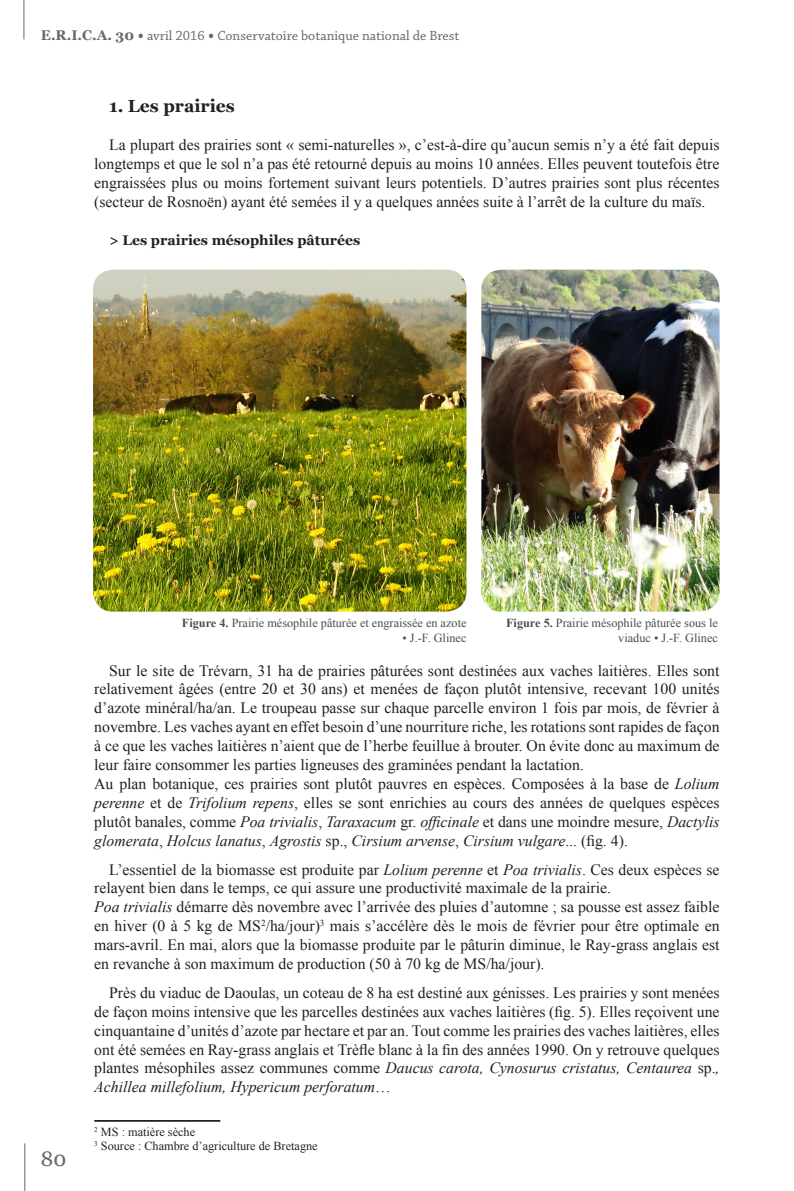
<style>
.page{position:relative;width:794px;height:1191px;background:#fff}
.page>*{position:absolute;margin:0;border:0;box-sizing:border-box;transform-origin:0 0}
.t1{font:21px "Georgia";color:#67676a}
.t2{font:700 17.5px "Georgia";color:#231f20}
.t3{font:15.75px/18.9px "Times New Roman";color:#231f20;text-align:justify}
.t4{font:14px "Chaparral Pro";color:#67676a}
.t5{font:700 14px "Georgia";color:#231f20}
.t6{font:12.25px/14.7px "Times New Roman";color:#4b4c4d;text-align:right}
.t7{font:12.25px/14.7px "Times New Roman";color:#231f20}
.s1{font-family:"Georgia";font-weight:700}
.s2{font-weight:700;font-size:15.92px}
.s3{font-weight:700}
.s4{font-style:italic}
</style>
<div class="page">
<hr style="left:24px;top:1143px;width:1px;height:48px;background:#67676a">
<hr style="left:23px;top:0;width:1px;height:39px;background:#67676a">
<hr style="left:94px;top:1120px;width:126px;height:1px;background:#231f20">
<img style="left:93px;top:270px;width:373px;height:341px">
<img style="left:481px;top:270px;width:238px;height:341px">
<p class="t4" style="left:41px;top:27px;width:420px"><span class="s1">E.R.I.C.A. 30</span> <span class="s2">•</span> avril 2016 <span class="s2">•</span> Conservatoire botanique national de Brest</p>
<p class="t2" style="left:109px;top:95px;width:127px">1. Les prairies</p>
<p class="t3" style="left:94px;top:135px;width:627px;text-indent:15px">La plupart des prairies sont « semi-naturelles », c’est-à-dire qu’aucun semis n’y a été fait depuis longtemps et que le sol n’a pas été retourné depuis au moins 10 années. Elles peuvent toutefois être engraissées plus ou moins fortement suivant leurs potentiels. D’autres prairies sont plus récentes (secteur de Rosnoën) ayant été semées il y a quelques années suite à l’arrêt de la culture du maïs.</p>
<p class="t5" style="left:109px;top:231px;width:253px">&gt; Les prairies mésophiles pâturées</p>
<h1 class="t1" style="left:41px;top:1146px;width:27px">80</h1>
<p class="t6" style="left:182px;top:615px;width:286px"><span class="s3">Figure 4.</span> Prairie mésophile pâturée et engraissée en azote</p>
<p class="t6" style="left:402px;top:630px;width:65px">• J.-F. Glinec</p>
<p class="t6" style="left:506px;top:615px;width:213px"><span class="s3">Figure 5.</span> Prairie mésophile pâturée sous le viaduc • J.-F. Glinec</p>
<p class="t3" style="left:94px;top:660px;width:627px;text-align:left;text-indent:15px">Sur le site de Trévarn, 31 ha de prairies pâturées sont destinées aux vaches laitières. Elles sont relativement âgées (entre 20 et 30 ans) et menées de façon plutôt intensive, recevant 100 unités d’azote minéral/ha/an. Le troupeau passe sur chaque parcelle environ 1 fois par mois, de février à novembre. Les vaches ayant en effet besoin d’une nourriture riche, les rotations sont rapides de façon à ce que les vaches laitières n’aient que de l’herbe feuillue à brouter. On évite donc au maximum de leur faire consommer les parties ligneuses des graminées pendant la lactation.<br>Au plan botanique, ces prairies sont plutôt pauvres en espèces. Composées à la base de <span class="s4">Lolium perenne</span> et de <span class="s4">Trifolium repens</span>, elles se sont enrichies au cours des années de quelques espèces plutôt banales, comme <span class="s4">Poa trivialis</span>, <span class="s4">Taraxacum</span> gr. <span class="s4">officinale</span> et dans une moindre mesure, <span class="s4">Dactylis glomerata</span>, <span class="s4">Holcus lanatus</span>, <span class="s4">Agrostis</span> sp., <span class="s4">Cirsium arvense</span>, <span class="s4">Cirsium vulgare</span>... (fig. 4).</p>
<p class="t3" style="left:94px;top:859px;width:627px;text-align:left;text-indent:15px">L’essentiel de la biomasse est produite par <span class="s4">Lolium perenne</span> et <span class="s4">Poa trivialis</span>. Ces deux espèces se relayent bien dans le temps, ce qui assure une productivité maximale de la prairie.<br><span class="s4">Poa trivialis</span> démarre dès novembre avec l’arrivée des pluies d’automne ; sa pousse est assez faible en hiver (0 à 5 kg de MS<sup>2</sup>/ha/jour)<sup>3</sup> mais s’accélère dès le mois de février pour être optimale en mars-avril. En mai, alors que la biomasse produite par le pâturin diminue, le Ray-grass anglais est en revanche à son maximum de production (50 à 70 kg de MS/ha/jour).</p>
<p class="t3" style="left:94px;top:983px;width:627px;text-indent:15px">Près du viaduc de Daoulas, un coteau de 8 ha est destiné aux génisses. Les prairies y sont menées de façon moins intensive que les parcelles destinées aux vaches laitières (fig. 5). Elles reçoivent une cinquantaine d’unités d’azote par hectare et par an. Tout comme les prairies des vaches laitières, elles ont été semées en Ray-grass anglais et Trèfle blanc à la fin des années 1990. On y retrouve quelques plantes mésophiles assez communes comme <span class="s4">Daucus carota, Cynosurus cristatus, Centaurea</span> sp.<span class="s4">, Achillea millefolium, Hypericum perforatum</span>…</p>
<p class="t7" style="left:94px;top:1124px;width:225px"><sup>2</sup> MS : matière sèche<br><sup>3</sup> Source : Chambre d’agriculture de Bretagne</p>
</div>
